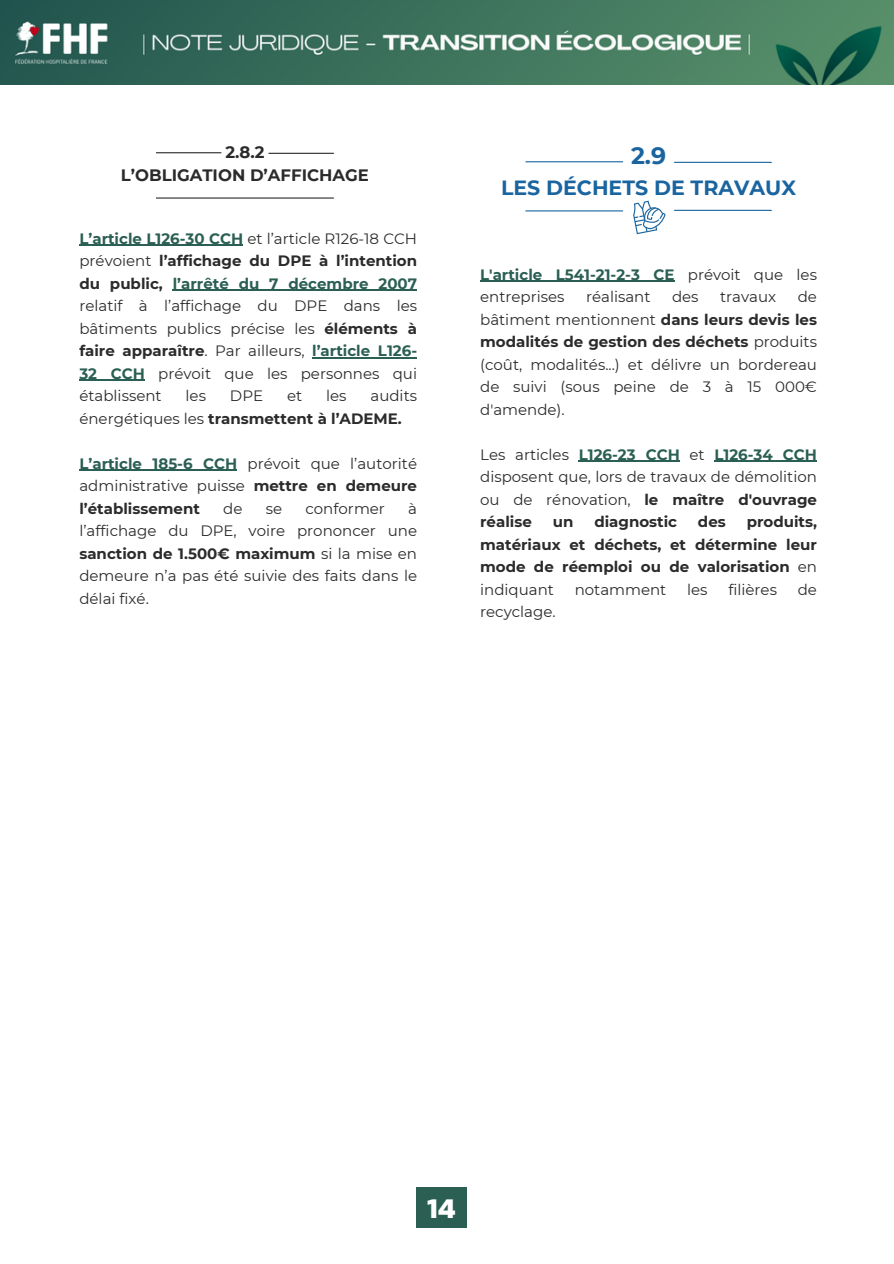
<style>
.page{position:relative;width:894px;height:1264px;background:#fff}
.page>*{position:absolute;margin:0;border:0;box-sizing:border-box;transform-origin:0 0}
.t1{font:700 27.6px "Thicker";color:#fff}
.t2{font:700 23.55px "Montserrat";color:#1a659f}
.t3{font:700 20.55px "Montserrat";color:#1a659f}
.t4{font:700 16.5px/22.5px "Montserrat";color:#2b2b2b;text-align:center}
.t5{font:15px/22.5px "Montserrat";color:#2b2b2b;text-align:justify}
.t6{font:700 15px/22.5px "Montserrat";color:#2b2b2b;text-align:justify}
.s1{font-weight:700;color:#2b5f53}
.s2{font-weight:700}
.s3{font-weight:400}
</style>
<div class="page">
<hr style="left:156px;top:152px;width:65px;height:1px;background:#2b2b2b">
<hr style="left:268px;top:153px;width:66px;height:1px;background:#2b2b2b">
<hr style="left:156px;top:197px;width:178px;height:2px;background:#2b2b2b">
<div style="left:416px;top:1187px;width:50px;height:40px;background:#2b5f53"></div>
<hr style="left:79px;top:245px;width:164px;height:1px;background:#2b5f53">
<hr style="left:173px;top:290px;width:244px;height:1px;background:#2b5f53">
<hr style="left:312px;top:357px;width:105px;height:1px;background:#2b5f53">
<hr style="left:79px;top:380px;width:66px;height:1px;background:#2b5f53">
<hr style="left:79px;top:470px;width:158px;height:1px;background:#2b5f53">
<img style="left:0;top:1px;width:893px;height:84px">
<hr style="left:525px;top:161px;width:98px;height:1px;background:#1a659f">
<hr style="left:674px;top:162px;width:97px;height:1px;background:#1a659f">
<hr style="left:525px;top:210px;width:98px;height:1px;background:#1a659f">
<hr style="left:674px;top:210px;width:97px;height:1px;background:#1a659f">
<svg style="left:633px;top:201px;width:32px;height:33px"></svg>
<hr style="left:480px;top:281px;width:194px;height:1px;background:#2b5f53">
<hr style="left:578px;top:461px;width:101px;height:1px;background:#2b5f53">
<hr style="left:714px;top:461px;width:102px;height:1px;background:#2b5f53">
<p class="t4" style="left:121px;top:141px;width:249px">2.8.2<br>L’OBLIGATION D’AFFICHAGE</p>
<p class="t5" style="left:79px;top:227px;width:339px"><span class="s1">L’article L126-30 CCH</span> et l’article R126-18 CCH prévoient <span class="s2">l’affichage du DPE à l’intention du public,</span> <span class="s1">l’arrêté du 7 décembre 2007 </span>relatif à l’affichage du DPE dans les bâtiments publics précise les <span class="s2">éléments à faire apparaître</span>. Par ailleurs, <span class="s1">l’article L126- 32 CCH</span> prévoit que les personnes qui établissent</p>
<p class="t5" style="left:79px;top:384px;width:339px;text-indent:291px">audits énergétiques les <span class="s2">transmettent à l’ADEME.</span></p>
<p class="t5" style="left:79px;top:452px;width:339px"><span class="s1">L’article 185-6 CCH</span> prévoit que l’autorité administrative puisse <span class="s2">mettre en demeure l’établissement</span></p>
<p class="t5" style="left:185px;top:384px;width:22px">les</p>
<p class="t5" style="left:230px;top:384px;width:35px">DPE</p>
<p class="t5" style="left:287px;top:384px;width:17px">et</p>
<p class="t5" style="left:326px;top:384px;width:22px">les</p>
<p class="t5" style="left:223px;top:497px;width:21px">de</p>
<p class="t5" style="left:266px;top:497px;width:18px">se</p>
<p class="t5" style="left:305px;top:497px;width:81px">conformer</p>
<p class="t5" style="left:79px;top:497px;width:339px;text-indent:329px">à l’affichage du DPE, voire prononcer une <span class="s2">sanction de 1.500€ maximum</span> si la mise en demeure n’a pas été suivie des faits dans le délai fixé.</p>
<p class="t2" style="left:631px;top:141px;width:37px">2.9</p>
<p class="t3" style="left:501px;top:175px;width:296px">LES DÉCHETS DE TRAVAUX</p>
<p class="t5" style="left:480px;top:263px;width:338px"><span class="s1">L'article L541-21-2-3 CE</span> prévoit que les entreprises</p>
<p class="t5" style="left:480px;top:285px;width:338px;text-indent:317px">de bâtiment mentionnent <span class="s2">dans leurs devis les modalités de gestion des déchets</span> produits (coût, modalités...) et délivre un bordereau de suivi (sous peine de 3 à 15 000€ d'amende).</p>
<p class="t5" style="left:480px;top:443px;width:338px">Les articles <span class="s1">L126-23 CCH</span> et <span class="s1">L126-34 CCH </span>disposent que, lors de travaux de démolition ou de rénovation, <span class="s2">le maître d'ouvrage réalise</span></p>
<p class="t5" style="left:586px;top:285px;width:66px">réalisant</p>
<p class="t5" style="left:672px;top:285px;width:28px">des</p>
<p class="t5" style="left:720px;top:285px;width:58px">travaux</p>
<p class="t6" style="left:480px;top:510px;width:338px;text-indent:266px">produits, matériaux et déchets, et détermine leur mode de réemploi ou de valorisation <span class="s3">en indiquant</span></p>
<p class="t6" style="left:552px;top:510px;width:22px">un</p>
<p class="t6" style="left:594px;top:510px;width:84px">diagnostic</p>
<p class="t6" style="left:697px;top:510px;width:29px">des</p>
<p class="t5" style="left:574px;top:578px;width:93px">notamment</p>
<p class="t5" style="left:687px;top:578px;width:22px">les</p>
<p class="t5" style="left:728px;top:578px;width:50px">filières</p>
<p class="t5" style="left:797px;top:578px;width:21px">de</p>
<p class="t5" style="left:480px;top:600px;width:77px">recyclage.</p>
<h2 class="t1" style="left:427px;top:1193px;width:30px">14</h2>
</div>
